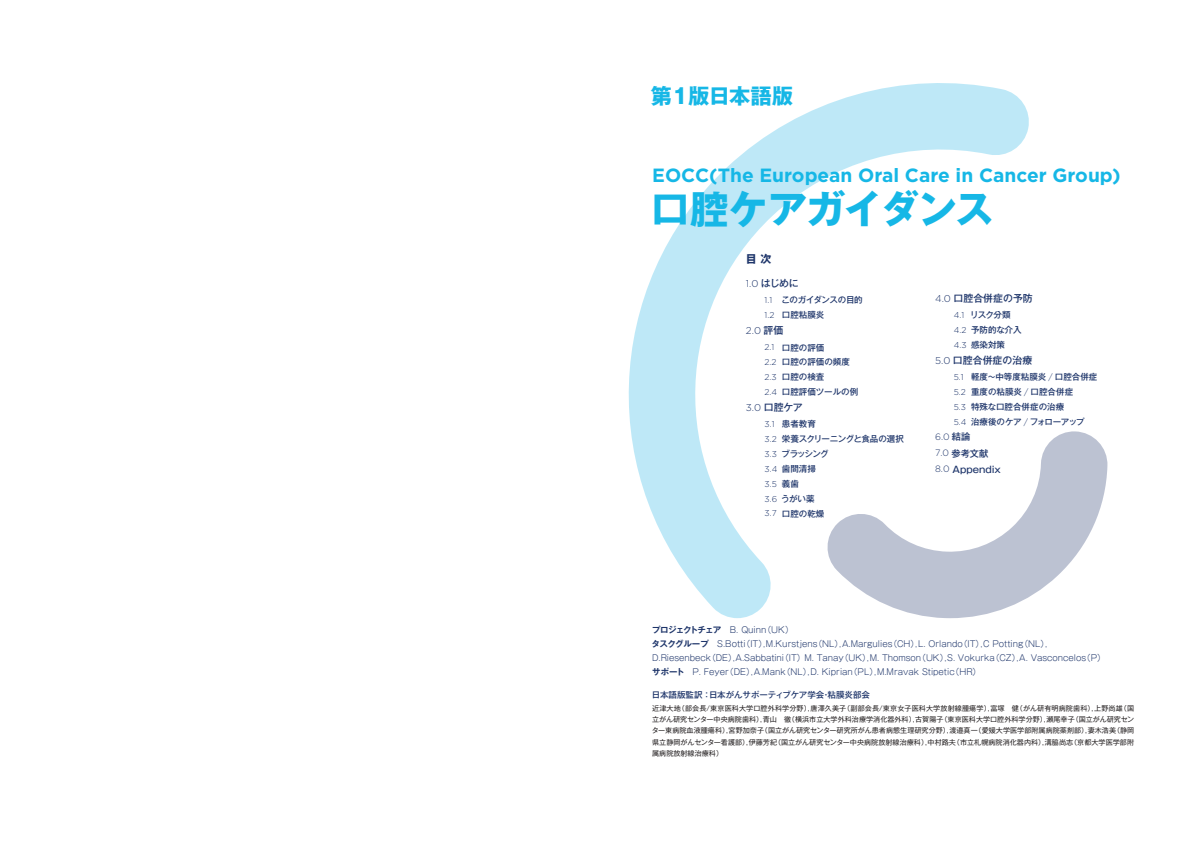
<style>
.page{position:relative;width:1191px;height:842px;background:#fff}
.page>*{position:absolute;margin:0;border:0;box-sizing:border-box;transform-origin:0 0}
.t1{font:700 39px "Gothic MB101 Pro";letter-spacing:-.02em;color:#16b7e6}
.t2{font:700 21.3px "Gothic MB101 Pro";color:#16b7e6}
.t3{font:700 19.1px "Gotham";color:#16b7e6}
.t4{font:700 10.9px "Gothic MB101 Pro";color:#1e356a}
.t5{font:500 9.9px "Gothic MB101 Pro";color:#1e356a}
.t6{font:300 9.9px "Gotham";color:#1e356a}
.t7{font:500 9.2px/16.1px "Gothic MB101 Pro";color:#1e356a}
.t8{font:300 9.2px "Gotham";color:#1e356a}
.t9{font:300 8.5px/14px "Gothic MB101 Pro";color:#1e356a}
.t10{font:500 8.5px/14.9px "Gothic MB101 Pro";color:#1e356a}
.t11{font:500 8.5px/14.9px "Gothic MB101 Pro";letter-spacing:-.025em;color:#1e356a}
.t12{font:500 8.5px/14.9px "Gothic MB101 Pro";letter-spacing:-.035em;color:#1e356a}
.t13{font:300 8.5px "Gotham";color:#1e356a}
.t14{font:7.1px/11.3px "Gothic MB101 Pro";letter-spacing:.005em;color:#231f20;text-align:justify}
.s1{font-family:"Gotham";font-weight:300}
.s2{font-family:"Gothic MB101 Pro";font-weight:500}
.s3{font-family:"Gothic MB101 Pro De";font-weight:700}
</style>
<div class="page">
<svg style="left:629px;top:83px;width:400px;height:535px"></svg>
<svg style="left:824px;top:431px;width:283px;height:187px"></svg>
<h2 class="t2" style="left:651px;top:78px;width:144px">第1版日本語版</h2>
<h3 class="t3" style="left:652px;top:164px;width:470px">EOCC(The European Oral Care in Cancer Group)</h3>
<h1 class="t1" style="left:651px;top:176px;width:344px">口腔ケアガイダンス</h1>
<h3 class="t4" style="left:746px;top:250px;width:27px">目 次</h3>
<h3 class="t5" style="left:746px;top:275px;width:54px"><span class="s1">1.0</span> はじめに</h3>
<p class="t12" style="left:764px;top:292px;width:100px"><span class="s1">1.1</span> このガイダンスの目的<br><span class="s1">1.2</span> 口腔粘膜炎</p>
<h3 class="t6" style="left:746px;top:324px;width:39px">2.0 <span class="s2">評価</span></h3>
<p class="t10" style="left:764px;top:339px;width:95px"><span class="s1">2.1</span> 口腔の評価<br><span class="s1">2.2</span> 口腔の評価の頻度<br><span class="s1">2.3</span> 口腔の検査<br><span class="s1">2.4</span> 口腔評価ツールの例</p>
<h3 class="t5" style="left:746px;top:399px;width:58px"><span class="s1">3.0</span> 口腔ケア</h3>
<p class="t11" style="left:764px;top:416px;width:141px"><span class="s1">3.1</span> 患者教育<br><span class="s1">3.2</span> 栄養スクリーニングと食品の選択<br><span class="s1">3.3</span> ブラッシング<br><span class="s1">3.4</span> 歯間清掃</p>
<p class="t13" style="left:764px;top:478px;width:36px">3.5 <span class="s2">義歯</span></p>
<p class="t10" style="left:764px;top:490px;width:61px"><span class="s1">3.6</span> うがい薬<br><span class="s1">3.7</span> 口腔の乾燥</p>
<h3 class="t5" style="left:935px;top:290px;width:99px"><span class="s1">4.0</span> 口腔合併症の予防</h3>
<p class="t10" style="left:953px;top:306px;width:69px"><span class="s1">4.1</span> リスク分類<br><span class="s1">4.2</span> 予防的な介入<br><span class="s1">4.3</span> 感染対策</p>
<h3 class="t5" style="left:935px;top:352px;width:99px"><span class="s1">5.0</span> 口腔合併症の治療</h3>
<p class="t10" style="left:953px;top:368px;width:145px"><span class="s1">5.1</span> 軽度～中等度粘膜炎 <span class="s1">/</span> 口腔合併症<br><span class="s1">5.2</span> 重度の粘膜炎 <span class="s1">/</span> 口腔合併症<br><span class="s1">5.3</span> 特殊な口腔合併症の治療<br><span class="s1">5.4</span> 治療後のケア <span class="s1">/</span> フォローアップ</p>
<p class="t8" style="left:935px;top:431px;width:37px">6.0 <span class="s2">結論</span></p>
<p class="t7" style="left:935px;top:444px;width:67px"><span class="s1">7.0</span> 参考文献<br><span class="s1">8.0</span> Appendix</p>
<p class="t9" style="left:651px;top:621px;width:455px"><span class="s3">プロジェクトチェア　</span>B. Quinn（UK）<br><span class="s3">タスクグループ　</span>S.Botti（IT），M.Kurstjens（NL），A.Margulies（CH），L. Orlando（IT），C Potting（NL），D.Riesenbeck（DE），A.Sabbatini（IT）M. Tanay（UK），M. Thomson（UK），S. Vokurka（CZ），A. Vasconcelos（P）<span class="s3">サポート　</span>P. Feyer（DE），A.Mank（NL），D. Kiprian（PL），M.Mravak Stipetic（HR）</p>
<p class="t10" style="left:652px;top:686px;width:220px">日本語版監訳：日本がんサポーティブケア学会・粘膜炎部会</p>
<p class="t14" style="left:651px;top:701px;width:484px">近津大地（部会長/東京医科大学口腔外科学分野），唐澤久美子（副部会長/東京女子医科大学放射線腫瘍学），富塚　健（がん研有明病院歯科），上野尚雄（国立がん研究センター中央病院歯科），青山　徹（横浜市立大学外科治療学消化器外科），古賀陽子（東京医科大学口腔外科学分野），瀬尾幸子（国立がん研究センター東病院血液腫瘍科），宮野加奈子（国立がん研究センター研究所がん患者病態生理研究分野），渡邉真一（愛媛大学医学部附属病院薬剤部），妻木浩美（静岡県立静岡がんセンター看護部），伊藤芳紀（国立がん研究センター中央病院放射線治療科），中村路夫（市立札幌病院消化器内科），溝脇尚志（京都大学医学部附属病院放射線治療科）</p>
</div>
